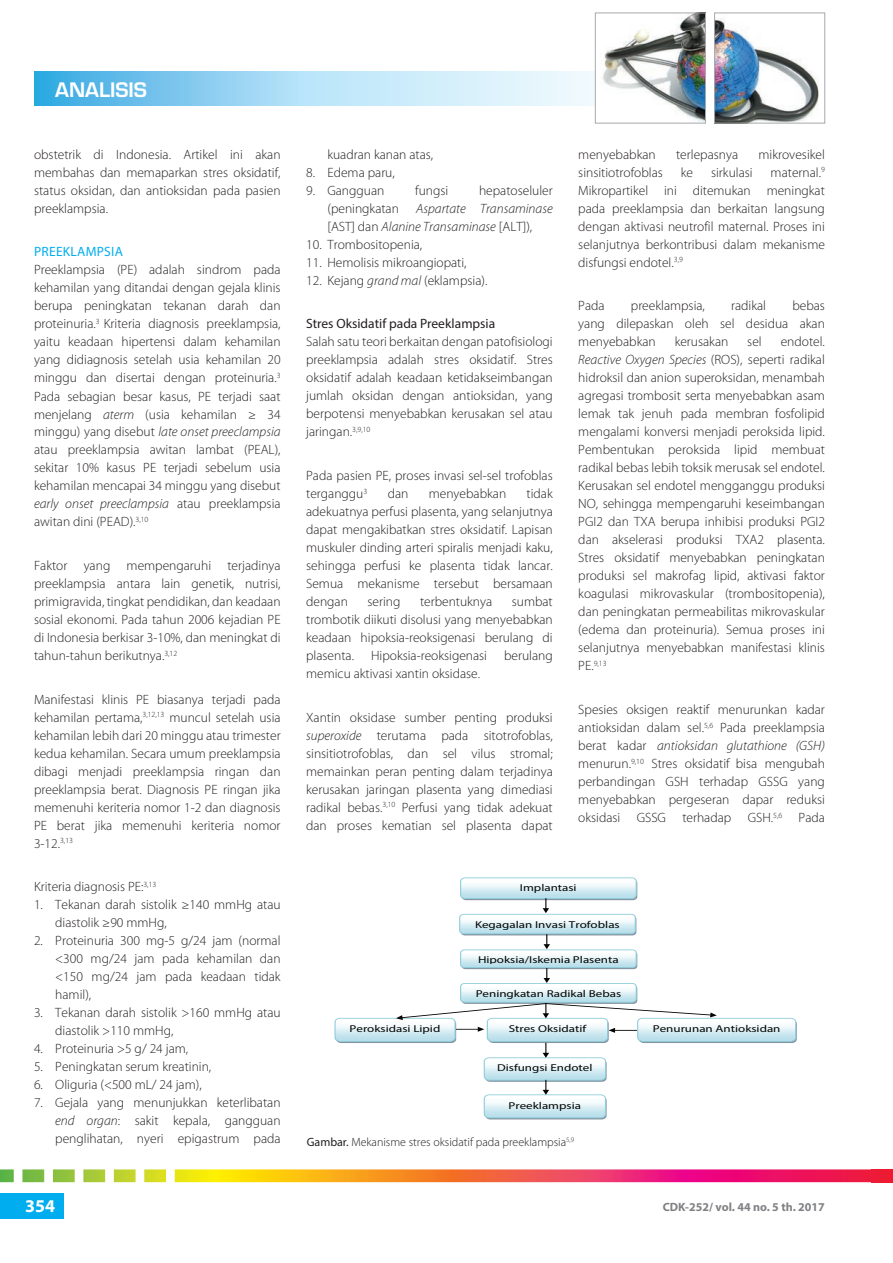
<style>
.page{position:relative;width:893px;height:1263px;background:#fff}
.page>*{position:absolute;margin:0;border:0;box-sizing:border-box;transform-origin:0 0}
.t1{font:600 19.5px "Eurostile LT Std";color:#fff}
.t2{font:700 18px "Myriad Pro";color:#fff}
.t3{font:300 13.5px/18px "Myriad Pro";color:#231f20;text-align:justify}
.t4{font:italic 300 13.5px/18px "Myriad Pro";color:#231f20}
.t5{font:13.5px "Myriad Pro";color:#231f20}
.t6{font:13.5px "Myriad Pro";letter-spacing:.02em;color:#00aeef}
.t7{font:300 12px "Myriad Pro";color:#231f20}
.t8{font:700 12px "Myriad Pro";color:#808285}
.t9{font:10.05px "Myriad Pro";color:#040503;scale:1.3 1}
.t10{font:300 7.8px "Myriad Pro";color:#231f20}
.s1{font-style:italic}
.s2{font-style:normal}
.s3{font-size:13.5px}
.s4{font-weight:400}
</style>
<div class="page">
<svg style="left:34px;top:71px;width:561px;height:35px;background:#a7dbf4"></svg>
<img style="left:603px;top:15px;width:101px;height:106px">
<div style="left:595px;top:13px;width:111px;height:110px;border:1px solid #a8a9ad"></div>
<img style="left:716px;top:18px;width:103px;height:103px">
<div style="left:714px;top:13px;width:111px;height:110px;border:1px solid #a8a9ad"></div>
<div style="left:0;top:1193px;width:64px;height:25px;background:#00aeef"></div>
<svg style="left:0;top:1169px;width:893px;height:13px;background:#e87d50"></svg>
<svg style="left:334px;top:877px;width:463px;height:242px"></svg>
<h1 class="t1" style="left:55px;top:78px;width:93px">ANALISIS</h1>
<p class="t3" style="left:34px;top:146px;width:248px">obstetrik di Indonesia. Artikel ini akan membahas dan memaparkan stres oksidatif, status oksidan, dan antioksidan pada pasien preeklampsia.</p>
<p class="t6" style="left:34px;top:244px;width:90px">PREEKLAMPSIA</p>
<p class="t3" style="left:34px;top:261px;width:248px">Preeklampsia (PE) adalah sindrom pada kehamilan yang ditandai dengan gejala klinis berupa peningkatan tekanan darah dan proteinuria.<sup>3</sup> Kriteria diagnosis preeklampsia, yaitu keadaan hipertensi dalam kehamilan yang didiagnosis setelah usia kehamilan 20 minggu dan disertai dengan proteinuria.<sup>3<br></sup>Pada sebagian besar kasus, PE terjadi saat menjelang <span class="s1">aterm</span> (usia kehamilan ≥ 34 minggu) yang disebut <span class="s1">late onset preeclampsia </span>atau preeklampsia awitan lambat (PEAL), sekitar 10% kasus PE terjadi sebelum usia kehamilan mencapai 34 minggu yang disebut <span class="s1">early onset preeclampsia</span> atau preeklampsia awitan dini (PEAD).<sup>3,10</sup></p>
<p class="t3" style="left:34px;top:557px;width:248px">Faktor yang mempengaruhi terjadinya preeklampsia antara lain genetik, nutrisi, primigravida, tingkat pendidikan, dan keadaan sosial ekonomi. Pada tahun 2006 kejadian PE di Indonesia berkisar 3-10%, dan meningkat di tahun-tahun berikutnya.<sup>3,12</sup></p>
<p class="t3" style="left:34px;top:690px;width:248px">Manifestasi klinis PE biasanya terjadi pada kehamilan pertama,<sup>3,12,13</sup> muncul setelah usia kehamilan lebih dari 20 minggu atau trimester kedua kehamilan. Secara umum preeklampsia dibagi menjadi preeklampsia ringan dan preeklampsia berat. Diagnosis PE ringan jika memenuhi keriteria nomor 1-2 dan diagnosis PE berat jika memenuhi keriteria nomor 3-12.<sup>3,13</sup></p>
<p class="t3" style="left:34px;top:878px;width:124px">Kriteria diagnosis PE:<sup>3,13</sup></p>
<p class="t3" style="left:55px;top:896px;width:227px;text-indent:-21px">1. Tekanan darah sistolik ≥140 mmHg atau diastolik ≥90 mmHg,</p>
<p class="t3" style="left:55px;top:932px;width:227px;text-indent:-21px">2. Proteinuria 300 mg-5 g/24 jam (normal &lt;300 mg/24 jam pada kehamilan dan &lt;150 mg/24 jam pada keadaan tidak hamil),</p>
<p class="t3" style="left:55px;top:1004px;width:227px;text-indent:-21px">3. Tekanan darah sistolik &gt;160 mmHg atau diastolik &gt;110 mmHg,</p>
<p class="t3" style="left:34px;top:1040px;width:156px">4. Proteinuria &gt;5 g/ 24 jam,</p>
<p class="t3" style="left:34px;top:1058px;width:179px">5. Peningkatan serum kreatinin,</p>
<p class="t3" style="left:34px;top:1076px;width:169px">6. Oliguria (&lt;500 mL/ 24 jam),</p>
<p class="t3" style="left:55px;top:1094px;width:227px;text-indent:-21px">7. Gejala yang menunjukkan keterlibatan <span class="s1">end organ</span>: sakit kepala, gangguan penglihatan, nyeri epigastrum pada</p>
<h2 class="t2" style="left:25px;top:1194px;width:31px">354</h2>
<p class="t3" style="left:327px;top:146px;width:107px">kuadran kanan atas,</p>
<p class="t3" style="left:306px;top:164px;width:90px">8. Edema paru,</p>
<p class="t3" style="left:306px;top:182px;width:80px">9. Gangguan</p>
<p class="t3" style="left:415px;top:182px;width:35px">fungsi</p>
<p class="t3" style="left:479px;top:182px;width:75px">hepatoseluler</p>
<p class="t3" style="left:327px;top:200px;width:73px">(peningkatan</p>
<p class="t4" style="left:327px;top:199px;width:227px;text-indent:89px">Aspartate Transaminase <span class="s2">[AST] dan</span> Alanine Transaminase <span class="s2">[ALT]),</span></p>
<p class="t3" style="left:306px;top:236px;width:118px">10. Trombositopenia,</p>
<p class="t3" style="left:306px;top:254px;width:162px">11. Hemolisis mikroangiopati,</p>
<p class="t3" style="left:306px;top:272px;width:183px">12. Kejang <span class="s1">grand mal</span> (eklampsia).</p>
<p class="t5" style="left:306px;top:316px;width:191px">Stres Oksidatif pada Preeklampsia</p>
<p class="t3" style="left:306px;top:333px;width:248px">Salah satu teori berkaitan dengan patofisiologi preeklampsia adalah stres oksidatif. Stres oksidatif adalah keadaan ketidakseimbangan jumlah oksidan dengan antioksidan, yang berpotensi menyebabkan kerusakan sel atau jaringan.<sup>3,9,10</sup></p>
<p class="t3" style="left:306px;top:467px;width:248px">Pada pasien PE, proses invasi sel-sel trofoblas terganggu<sup>3</sup></p>
<p class="t3" style="left:306px;top:485px;width:248px;text-indent:220px">tidak adekuatnya perfusi plasenta, yang selanjutnya dapat mengakibatkan stres oksidatif. Lapisan muskuler dinding arteri spiralis menjadi kaku, sehingga perfusi ke plasenta tidak lancar.<br>Semua mekanisme tersebut bersamaan dengan</p>
<p class="t3" style="left:388px;top:485px;width:22px">dan</p>
<p class="t3" style="left:429px;top:485px;width:79px">menyebabkan</p>
<p class="t3" style="left:306px;top:593px;width:248px;text-indent:206px">sumbat trombotik diikuti disolusi yang menyebabkan keadaan hipoksia-reoksigenasi berulang di plasenta.</p>
<p class="t3" style="left:367px;top:593px;width:34px">sering</p>
<p class="t3" style="left:420px;top:593px;width:74px">terbentuknya</p>
<p class="t3" style="left:371px;top:647px;width:118px">Hipoksia-reoksigenasi</p>
<p class="t3" style="left:504px;top:647px;width:50px">berulang</p>
<p class="t3" style="left:306px;top:665px;width:176px">memicu aktivasi xantin oksidase.</p>
<p class="t3" style="left:306px;top:708px;width:248px">Xantin oksidase sumber penting produksi <span class="s1">superoxide</span> terutama pada sitotrofoblas, sinsitiotrofoblas, dan sel vilus stromal; memainkan peran penting dalam terjadinya kerusakan jaringan plasenta yang dimediasi radikal bebas.<sup>3,10</sup> Perfusi yang tidak adekuat dan proses kematian sel plasenta dapat</p>
<p class="t3" style="left:578px;top:146px;width:79px">menyebabkan</p>
<p class="t3" style="left:676px;top:146px;width:64px">terlepasnya</p>
<p class="t3" style="left:759px;top:146px;width:68px">mikrovesikel</p>
<p class="t3" style="left:578px;top:164px;width:86px">sinsitiotrofoblas</p>
<p class="t3" style="left:681px;top:164px;width:14px">ke</p>
<p class="t3" style="left:711px;top:164px;width:43px">sirkulasi</p>
<p class="t3" style="left:578px;top:164px;width:248px;text-indent:192px">maternal.<sup>9<br></sup>Mikropartikel ini ditemukan meningkat pada preeklampsia dan berkaitan langsung dengan aktivasi neutrofil maternal. Proses ini selanjutnya berkontribusi dalam mekanisme disfungsi endotel.<sup>3,9</sup></p>
<p class="t3" style="left:578px;top:297px;width:28px">Pada</p>
<p class="t3" style="left:631px;top:297px;width:76px">preeklampsia,</p>
<p class="t3" style="left:731px;top:297px;width:36px">radikal</p>
<p class="t3" style="left:578px;top:297px;width:248px;text-indent:214px">bebas yang dilepaskan oleh sel desidua akan menyebabkan</p>
<p class="t3" style="left:578px;top:333px;width:248px;text-indent:202px">endotel.<br><span class="s1">Reactive Oxygen Species</span> (ROS), seperti radikal hidroksil dan anion superoksidan, menambah agregasi trombosit serta menyebabkan asam lemak tak jenuh pada membran fosfolipid mengalami konversi menjadi peroksida lipid.<br>Pembentukan peroksida lipid membuat radikal bebas lebih toksik merusak sel endotel.<br>Kerusakan sel endotel mengganggu produksi NO, sehingga mempengaruhi keseimbangan PGI2 dan TXA berupa inhibisi produksi PGI2 dan akselerasi produksi TXA2 plasenta.<br>Stres oksidatif menyebabkan peningkatan produksi sel makrofag lipid, aktivasi faktor koagulasi mikrovaskular (trombositopenia), dan peningkatan permeabilitas mikrovaskular (edema dan proteinuria). Semua proses ini selanjutnya menyebabkan manifestasi klinis</p>
<p class="t10" style="left:578px;top:659px;width:30px"><span class="s3">PE.</span>9,13</p>
<p class="t3" style="left:578px;top:701px;width:248px">Spesies oksigen reaktif menurunkan kadar antioksidan dalam sel.<sup>5,6</sup> Pada preeklampsia berat kadar <span class="s1">antioksidan glutathione (GSH) </span>menurun.<sup>9,10</sup> Stres oksidatif bisa mengubah perbandingan GSH terhadap GSSG yang menyebabkan pergeseran dapar reduksi oksidasi GSSG terhadap GSH.<sup>5,6</sup> Pada</p>
<p class="t3" style="left:675px;top:333px;width:55px">kerusakan</p>
<p class="t3" style="left:747px;top:333px;width:16px">sel</p>
<p class="t9" style="left:520px;top:882px;width:45px">Implantasi</p>
<p class="t9" style="left:475px;top:918px;width:113px">Kegagalan Invasi Trofoblas</p>
<p class="t9" style="left:478px;top:954px;width:110px">Hipoksia/Iskemia Plasenta</p>
<p class="t9" style="left:476px;top:987px;width:113px">Peningkatan Radikal Bebas</p>
<p class="t9" style="left:350px;top:1022px;width:71px">Peroksidasi Lipid</p>
<p class="t9" style="left:509px;top:1022px;width:61px">Stres Oksidatif</p>
<p class="t9" style="left:653px;top:1022px;width:100px">Penurunan Antioksidan</p>
<p class="t9" style="left:497px;top:1062px;width:75px">Disfungsi Endotel</p>
<p class="t9" style="left:509px;top:1099px;width:57px">Preeklampsia</p>
<p class="t7" style="left:307px;top:1135px;width:269px"><span class="s4">Gambar.</span> Mekanisme stres oksidatif pada preeklampsia<sup>5,9</sup></p>
<p class="t8" style="left:663px;top:1199px;width:164px">CDK-252/ vol. 44 no. 5 th. 2017</p>
</div>
